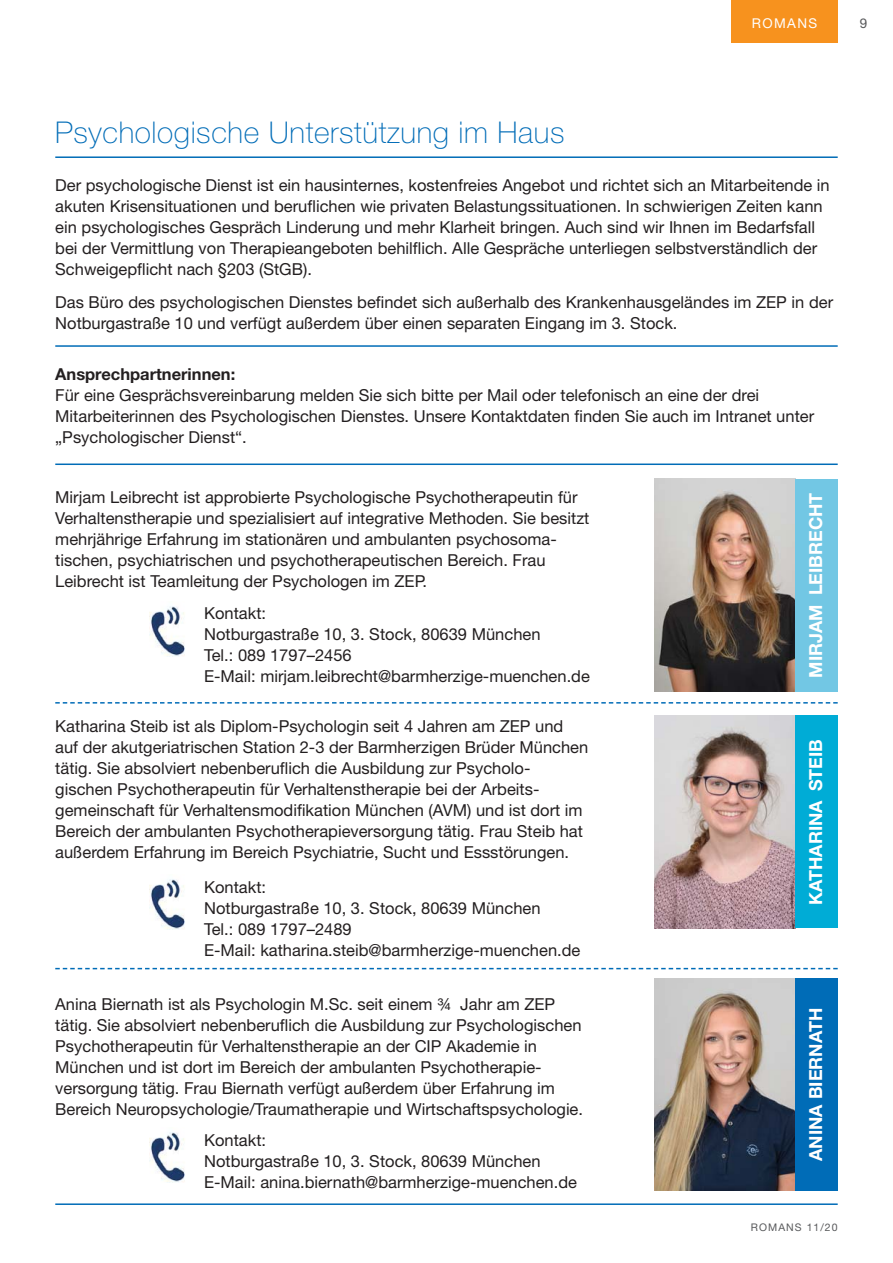
<style>
.page{position:relative;width:893px;height:1263px;background:#fff}
.page>*{position:absolute;margin:0;border:0;box-sizing:border-box;transform-origin:0 0}
.t1{font:100 30px "Helvetica Neue";letter-spacing:.02em;color:#006cb7}
.t2{font:700 18px "Helvetica Neue";color:#fff}
.t3{font:16.5px/21px "Helvetica Neue";color:#231f20}
.t4{font:700 16.5px "Helvetica Neue";color:#231f20}
.t5{font:13.5px "Helvetica Neue";letter-spacing:.1em;color:#fff}
.t6{font:13.5px "Helvetica Neue";color:#58595b}
.t7{font:10.5px "Helvetica Neue";letter-spacing:.1em;color:#58595b}
</style>
<div class="page">
<div style="left:731px;top:0;width:107px;height:43px;background:#f7921e"></div>
<hr style="left:55px;top:156px;width:783px;height:2px;background:#006cb7">
<hr style="left:55px;top:345px;width:783px;height:2px;background:#006cb7">
<hr style="left:55px;top:463px;width:783px;height:2px;background:#006cb7">
<img style="left:655px;top:479px;width:140px;height:213px">
<img style="left:655px;top:715px;width:140px;height:213px">
<img style="left:655px;top:978px;width:140px;height:213px">
<svg style="left:55px;top:702px;width:783px;height:2px"></svg>
<svg style="left:55px;top:968px;width:783px;height:1px"></svg>
<hr style="left:55px;top:1203px;width:783px;height:2px;background:#006cb7">
<div style="left:795px;top:479px;width:43px;height:213px;background:#72c7e4"></div>
<div style="left:795px;top:715px;width:43px;height:213px;background:#00acd6"></div>
<div style="left:795px;top:978px;width:43px;height:213px;background:#006cb7"></div>
<img style="left:150px;top:606px;width:35px;height:50px">
<img style="left:150px;top:879px;width:35px;height:50px">
<img style="left:150px;top:1132px;width:35px;height:50px">
<p class="t5" style="left:752px;top:18px;width:67px">ROMANS</p>
<p class="t6" style="left:860px;top:18px;width:9px">9</p>
<h1 class="t1" style="left:55px;top:121px;width:511px">Psychologische Unterstützung im Haus</h1>
<p class="t3" style="left:55px;top:176px;width:776px">Der psychologische Dienst ist ein hausinternes, kostenfreies Angebot und richtet sich an Mitarbeitende in akuten Krisensituationen und beruflichen wie privaten Belastungssituationen. In schwierigen Zeiten kann ein psychologisches Gespräch Linderung und mehr Klarheit bringen. Auch sind wir Ihnen im Bedarfsfall bei der Vermittlung von Therapieangeboten behilflich. Alle Gespräche unterliegen selbstverständlich der Schweigepflicht nach §203 (StGB).</p>
<p class="t3" style="left:55px;top:294px;width:779px">Das Büro des psychologischen Dienstes befindet sich außerhalb des Krankenhausgeländes im ZEP in der<br>Notburgastraße 10 und verfügt außerdem über einen separaten Eingang im 3. Stock.</p>
<p class="t4" style="left:55px;top:368px;width:182px">Ansprechpartnerinnen:</p>
<p class="t3" style="left:55px;top:386px;width:760px">Für eine Gesprächsvereinbarung melden Sie sich bitte per Mail oder telefonisch an eine der drei<br>Mitarbeiterinnen des Psychologischen Dienstes. Unsere Kontaktdaten finden Sie auch im Intranet unter „Psychologischer Dienst“.</p>
<p class="t3" style="left:55px;top:488px;width:536px">Mirjam Leibrecht ist approbierte Psychologische Psychotherapeutin für Verhaltenstherapie und spezialisiert auf integrative Methoden. Sie besitzt mehrjährige Erfahrung im stationären und ambulanten psychosoma&shy;tischen, psychiatrischen und psychotherapeutischen Bereich. Frau Leibrecht ist Teamleitung der Psychologen im ZEP.</p>
<p class="t3" style="left:204px;top:604px;width:387px">Kontakt:<br>Notburgastraße 10, 3. Stock, 80639 München<br>Tel.: 089 1797–2456<br>E-Mail: mirjam.leibrecht@barmherzige-muenchen.de</p>
<p class="t3" style="left:55px;top:717px;width:534px">Katharina Steib ist als Diplom-Psychologin seit 4 Jahren am ZEP und auf der akutgeriatrischen Station 2-3 der Barmherzigen Brüder München tätig. Sie absolviert nebenberuflich die Ausbildung zur Psycholo&shy;gischen Psychotherapeutin für Verhaltenstherapie bei der Arbeits&shy;gemeinschaft für Verhaltensmodifikation München (AVM) und ist dort im Bereich der ambulanten Psychotherapieversorgung tätig. Frau Steib hat außerdem Erfahrung im Bereich Psychiatrie, Sucht und Essstörungen.</p>
<p class="t3" style="left:204px;top:878px;width:378px">Kontakt:<br>Notburgastraße 10, 3. Stock, 80639 München<br>Tel.: 089 1797–2489<br>E-Mail: katharina.steib@barmherzige-muenchen.de</p>
<p class="t3" style="left:55px;top:995px;width:529px">Anina Biernath ist als Psychologin M.Sc. seit einem ¾ Jahr am ZEP tätig. Sie absolviert nebenberuflich die Ausbildung zur Psychologischen Psychotherapeutin für Verhaltenstherapie an der CIP Akademie in München und ist dort im Bereich der ambulanten Psychotherapie&shy;versorgung tätig. Frau Biernath verfügt außerdem über Erfahrung im Bereich Neuropsychologie/Traumatherapie und Wirtschaftspsychologie.</p>
<p class="t3" style="left:204px;top:1131px;width:374px">Kontakt:<br>Notburgastraße 10, 3. Stock, 80639 München<br>E-Mail: anina.biernath@barmherzige-muenchen.de</p>
<p class="t2" style="left:809px;top:678px;width:186px;rotate:-90deg">MIRJAM LEIBRECHT</p>
<p class="t2" style="left:809px;top:905px;width:167px;rotate:-90deg">KATHARINA STEIB</p>
<p class="t2" style="left:809px;top:1161px;width:154px;rotate:-90deg">ANINA BIERNATH</p>
<p class="t7" style="left:751px;top:1223px;width:88px">ROMANS 11/20</p>
</div>
